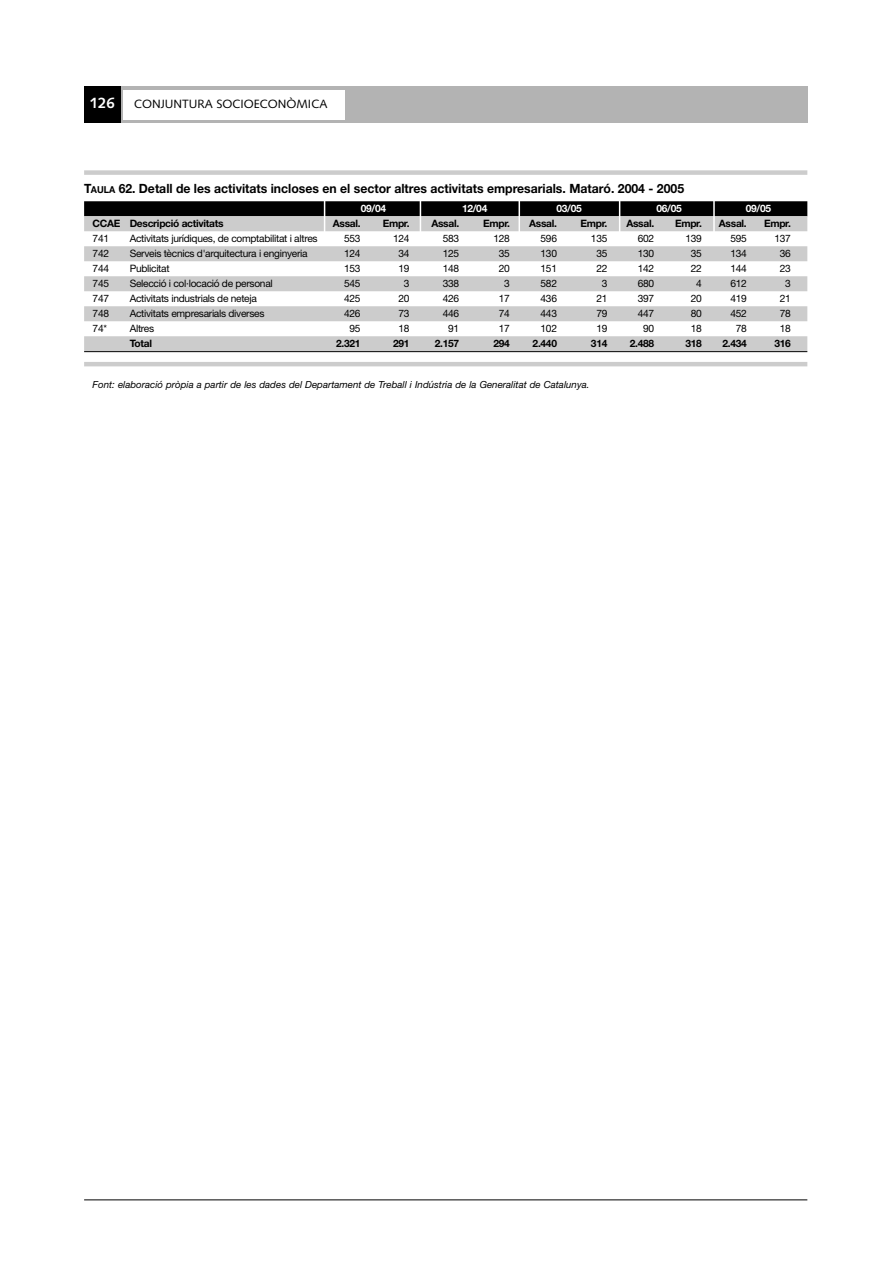
<style>
.page{position:relative;width:893px;height:1263px;background:#fff}
.page>*{position:absolute;margin:0;border:0;box-sizing:border-box;transform-origin:0 0}
.t1{font:700 15px "Syntax";color:#fff}
.t2{font:700 12.75px "Helvetica Neue";color:#000;scale:.95 1}
.t3{font:12px "Syntax";color:#000}
.t4{font:10.2px "Helvetica Neue";letter-spacing:-.03em;color:#000}
.t5{font:700 10.2px "Helvetica Neue";letter-spacing:-.03em;color:#000}
.t6{font:700 10.2px "Helvetica Neue";letter-spacing:-.03em;color:#fff}
.t7{font:italic 9.75px "Helvetica Neue";color:#000}
.s1{font-size:9.6px}
</style>
<div class="page">
<hr style="left:84px;top:1200px;width:723px;height:1px;background:#000">
<div style="left:84px;top:87px;width:723px;height:36px;background:#b3b3b3"></div>
<div style="left:124px;top:90px;width:221px;height:30px;background:#fff"></div>
<div style="left:84px;top:86px;width:36px;height:36px;background:#000"></div>
<div style="left:84px;top:170px;width:723px;height:5px;background:#ccc"></div>
<div style="left:84px;top:201px;width:723px;height:15px;background:#000"></div>
<div style="left:84px;top:216px;width:723px;height:15px;background:#ccc"></div>
<div style="left:84px;top:246px;width:723px;height:15px;background:#ccc"></div>
<div style="left:84px;top:276px;width:723px;height:15px;background:#ccc"></div>
<div style="left:84px;top:306px;width:723px;height:15px;background:#ccc"></div>
<div style="left:84px;top:336px;width:723px;height:15px;background:#ccc"></div>
<hr style="left:84px;top:351px;width:723px;height:1px;background:#000">
<hr style="left:84px;top:362px;width:723px;height:4px;background:#ccc">
<hr style="left:324px;top:197px;width:1px;height:38px;background:#fff">
<hr style="left:419px;top:197px;width:2px;height:38px;background:#fff">
<hr style="left:518px;top:197px;width:2px;height:38px;background:#fff">
<hr style="left:619px;top:197px;width:1px;height:38px;background:#fff">
<hr style="left:713px;top:197px;width:1px;height:38px;background:#fff">
<h1 class="t1" style="left:90px;top:97px;width:27px">126</h1>
<p class="t3" style="left:134px;top:99px;width:195px">CONJUNTURA SOCIOECONÒMICA</p>
<p class="t2" style="left:84px;top:184px;width:633px">T<span class="s1">AULA</span> 62. Detall de les activitats incloses en el sector altres activitats empresarials. Mataró. 2004 - 2005</p>
<p class="t6" style="left:361px;top:205px;width:27px">09/04</p>
<p class="t6" style="left:462px;top:205px;width:27px">12/04</p>
<p class="t6" style="left:556px;top:205px;width:27px">03/05</p>
<p class="t6" style="left:656px;top:205px;width:27px">06/05</p>
<p class="t6" style="left:745px;top:205px;width:27px">09/05</p>
<p class="t5" style="left:93px;top:220px;width:132px">CCAE Descripció activitats</p>
<p class="t5" style="left:333px;top:220px;width:29px">Assal.</p>
<p class="t5" style="left:383px;top:220px;width:28px">Empr.</p>
<p class="t5" style="left:431px;top:220px;width:29px">Assal.</p>
<p class="t5" style="left:483px;top:220px;width:28px">Empr.</p>
<p class="t5" style="left:529px;top:220px;width:29px">Assal.</p>
<p class="t5" style="left:580px;top:220px;width:28px">Empr.</p>
<p class="t5" style="left:626px;top:220px;width:29px">Assal.</p>
<p class="t5" style="left:675px;top:220px;width:28px">Empr.</p>
<p class="t5" style="left:719px;top:220px;width:29px">Assal.</p>
<p class="t5" style="left:764px;top:220px;width:28px">Empr.</p>
<p class="t4" style="left:93px;top:235px;width:18px">741</p>
<p class="t4" style="left:130px;top:235px;width:189px">Activitats jurídiques, de comptabilitat i altres</p>
<p class="t4" style="left:344px;top:235px;width:18px">553</p>
<p class="t4" style="left:393px;top:235px;width:18px">124</p>
<p class="t4" style="left:443px;top:235px;width:18px">583</p>
<p class="t4" style="left:493px;top:235px;width:18px">128</p>
<p class="t4" style="left:540px;top:235px;width:18px">596</p>
<p class="t4" style="left:591px;top:235px;width:18px">135</p>
<p class="t4" style="left:637px;top:235px;width:18px">602</p>
<p class="t4" style="left:685px;top:235px;width:18px">139</p>
<p class="t4" style="left:730px;top:235px;width:18px">595</p>
<p class="t4" style="left:774px;top:235px;width:18px">137</p>
<p class="t4" style="left:93px;top:250px;width:18px">742</p>
<p class="t4" style="left:130px;top:250px;width:179px">Serveis tècnics d'arquitectura i enginyeria</p>
<p class="t4" style="left:344px;top:250px;width:18px">124</p>
<p class="t4" style="left:398px;top:250px;width:13px">34</p>
<p class="t4" style="left:443px;top:250px;width:18px">125</p>
<p class="t4" style="left:499px;top:250px;width:13px">35</p>
<p class="t4" style="left:540px;top:250px;width:18px">130</p>
<p class="t4" style="left:596px;top:250px;width:13px">35</p>
<p class="t4" style="left:637px;top:250px;width:18px">130</p>
<p class="t4" style="left:691px;top:250px;width:13px">35</p>
<p class="t4" style="left:730px;top:250px;width:18px">134</p>
<p class="t4" style="left:779px;top:250px;width:13px">36</p>
<p class="t4" style="left:93px;top:265px;width:18px">744</p>
<p class="t4" style="left:130px;top:265px;width:41px">Publicitat</p>
<p class="t4" style="left:344px;top:265px;width:18px">153</p>
<p class="t4" style="left:398px;top:265px;width:13px">19</p>
<p class="t4" style="left:443px;top:265px;width:18px">148</p>
<p class="t4" style="left:499px;top:265px;width:13px">20</p>
<p class="t4" style="left:540px;top:265px;width:18px">151</p>
<p class="t4" style="left:596px;top:265px;width:13px">22</p>
<p class="t4" style="left:637px;top:265px;width:18px">142</p>
<p class="t4" style="left:690px;top:265px;width:13px">22</p>
<p class="t4" style="left:730px;top:265px;width:18px">144</p>
<p class="t4" style="left:779px;top:265px;width:13px">23</p>
<p class="t4" style="left:93px;top:280px;width:18px">745</p>
<p class="t4" style="left:130px;top:280px;width:145px">Selecció i col·locació de personal</p>
<p class="t4" style="left:344px;top:280px;width:18px">545</p>
<p class="t4" style="left:404px;top:280px;width:7px">3</p>
<p class="t4" style="left:443px;top:280px;width:18px">338</p>
<p class="t4" style="left:504px;top:280px;width:7px">3</p>
<p class="t4" style="left:540px;top:280px;width:18px">582</p>
<p class="t4" style="left:601px;top:280px;width:7px">3</p>
<p class="t4" style="left:637px;top:280px;width:18px">680</p>
<p class="t4" style="left:696px;top:280px;width:7px">4</p>
<p class="t4" style="left:730px;top:280px;width:18px">612</p>
<p class="t4" style="left:785px;top:280px;width:7px">3</p>
<p class="t4" style="left:93px;top:295px;width:18px">747</p>
<p class="t4" style="left:130px;top:295px;width:129px">Activitats industrials de neteja</p>
<p class="t4" style="left:344px;top:295px;width:18px">425</p>
<p class="t4" style="left:398px;top:295px;width:13px">20</p>
<p class="t4" style="left:443px;top:295px;width:18px">426</p>
<p class="t4" style="left:499px;top:295px;width:13px">17</p>
<p class="t4" style="left:540px;top:295px;width:18px">436</p>
<p class="t4" style="left:596px;top:295px;width:13px">21</p>
<p class="t4" style="left:637px;top:295px;width:18px">397</p>
<p class="t4" style="left:690px;top:295px;width:13px">20</p>
<p class="t4" style="left:730px;top:295px;width:18px">419</p>
<p class="t4" style="left:779px;top:295px;width:13px">21</p>
<p class="t4" style="left:93px;top:310px;width:18px">748</p>
<p class="t4" style="left:130px;top:310px;width:136px">Activitats empresarials diverses</p>
<p class="t4" style="left:344px;top:310px;width:18px">426</p>
<p class="t4" style="left:398px;top:310px;width:13px">73</p>
<p class="t4" style="left:443px;top:310px;width:18px">446</p>
<p class="t4" style="left:499px;top:310px;width:13px">74</p>
<p class="t4" style="left:540px;top:310px;width:18px">443</p>
<p class="t4" style="left:596px;top:310px;width:13px">79</p>
<p class="t4" style="left:637px;top:310px;width:18px">447</p>
<p class="t4" style="left:691px;top:310px;width:13px">80</p>
<p class="t4" style="left:730px;top:310px;width:18px">452</p>
<p class="t4" style="left:779px;top:310px;width:13px">78</p>
<p class="t4" style="left:93px;top:325px;width:16px">74*</p>
<p class="t4" style="left:130px;top:325px;width:26px">Altres</p>
<p class="t4" style="left:349px;top:325px;width:13px">95</p>
<p class="t4" style="left:398px;top:325px;width:13px">18</p>
<p class="t4" style="left:448px;top:325px;width:13px">91</p>
<p class="t4" style="left:499px;top:325px;width:13px">17</p>
<p class="t4" style="left:540px;top:325px;width:18px">102</p>
<p class="t4" style="left:596px;top:325px;width:13px">19</p>
<p class="t4" style="left:643px;top:325px;width:13px">90</p>
<p class="t4" style="left:690px;top:325px;width:13px">18</p>
<p class="t4" style="left:735px;top:325px;width:13px">78</p>
<p class="t4" style="left:779px;top:325px;width:13px">18</p>
<p class="t5" style="left:130px;top:340px;width:24px">Total</p>
<p class="t5" style="left:336px;top:340px;width:26px">2.321</p>
<p class="t5" style="left:393px;top:340px;width:18px">291</p>
<p class="t5" style="left:435px;top:340px;width:26px">2.157</p>
<p class="t5" style="left:493px;top:340px;width:18px">294</p>
<p class="t5" style="left:532px;top:340px;width:26px">2.440</p>
<p class="t5" style="left:591px;top:340px;width:18px">314</p>
<p class="t5" style="left:629px;top:340px;width:26px">2.488</p>
<p class="t5" style="left:685px;top:340px;width:18px">318</p>
<p class="t5" style="left:722px;top:340px;width:26px">2.434</p>
<p class="t5" style="left:774px;top:340px;width:18px">316</p>
<p class="t7" style="left:93px;top:381px;width:498px">Font: elaboració pròpia a partir de les dades del Departament de Treball i Indústria de la Generalitat de Catalunya.</p>
</div>
